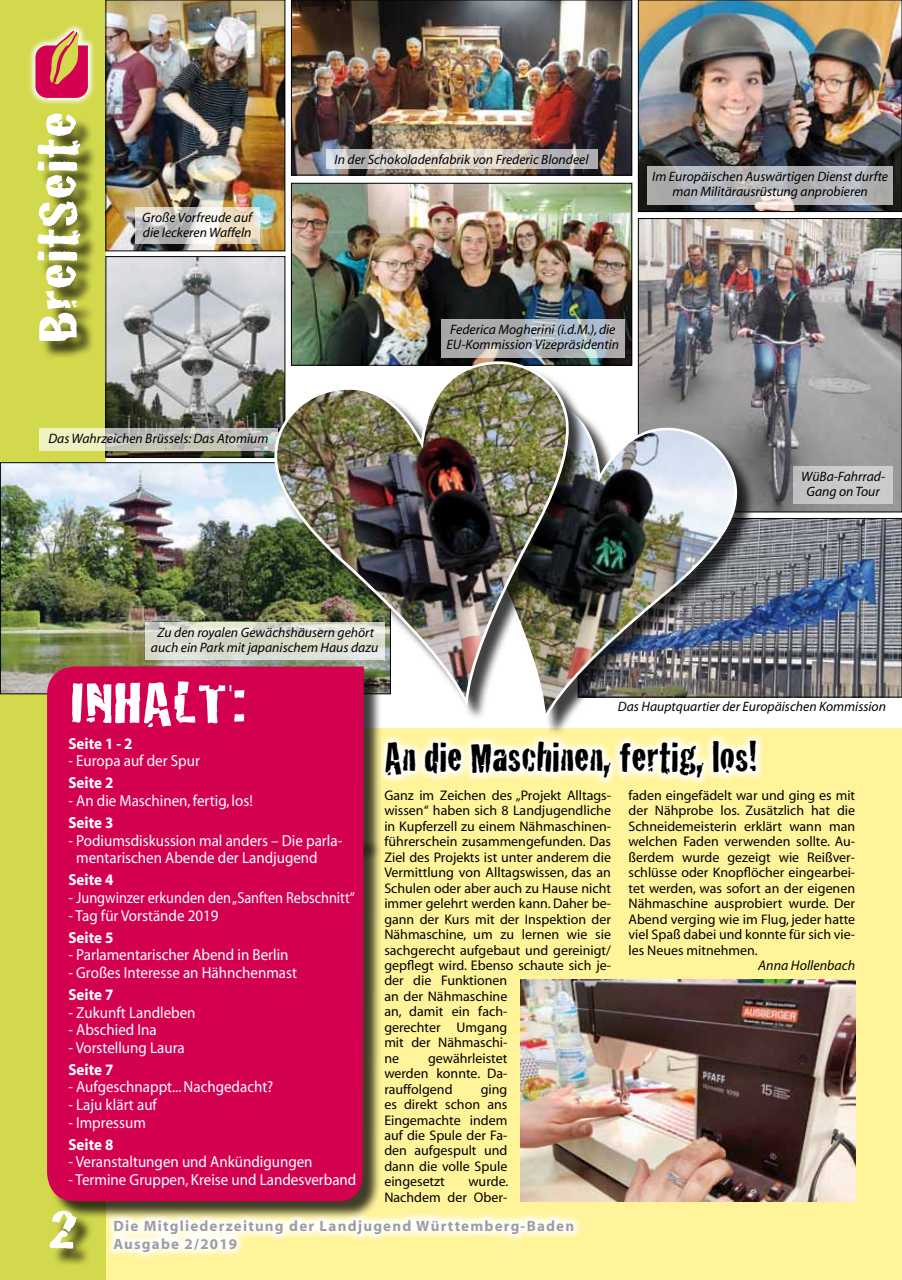
<style>
.page{position:relative;width:902px;height:1280px;background:#fff}
.page>*{position:absolute;margin:0;border:0;box-sizing:border-box;transform-origin:0 0}
.t1{font:59.1px "Cracked";color:#fff;scale:1.27 1}
.t2{font:58.5px "Cracked";color:#fff;scale:1.3 1}
.t3{font:43.5px "Cracked";color:#000}
.t4{font:16.05px/17.5px "Myriad";color:#fff;scale:.94 1}
.t5{font:700 16.05px "Myriad";color:#fff;scale:.94 1}
.t6{font:700 15px/18px "Myriad";letter-spacing:.08em;color:#9c9e9f}
.t7{font:13.95px/15.5px "Myriad";color:#000;text-align:justify}
.t8{font:italic 13.95px "Myriad";color:#000}
.t9{font:italic 13.65px/15px "Myriad";color:#000;text-align:center}
</style>
<div class="page">
<div style="left:104px;top:728px;width:797px;height:552px;background:#fff49a"></div>
<div style="left:0;top:0;width:106px;height:1280px;background:#d3d94d"></div>
<div style="left:52px;top:1213px;width:42px;height:54px;background:#000;opacity:.75"></div>
<div style="left:40px;top:116px;width:58px;height:243px;background:#000;opacity:.75"></div>
<svg style="left:29px;top:25px;width:65px;height:80px"></svg>
<svg style="left:35px;top:31px;width:53px;height:67px"></svg>
<svg style="left:107px;top:1213px;width:474px;height:46px"></svg>
<img style="left:107px;top:258px;width:176px;height:197px">
<div style="left:105px;top:256px;width:180px;height:201px;border:1px solid #000"></div>
<img style="left:640px;top:2px;width:259px;height:208px">
<div style="left:638px;top:0;width:263px;height:212px;border:1px solid #000"></div>
<img style="left:640px;top:220px;width:259px;height:290px">
<div style="left:638px;top:218px;width:263px;height:294px;border:1px solid #000"></div>
<img style="left:293px;top:185px;width:337px;height:179px">
<div style="left:291px;top:183px;width:341px;height:183px;border:1px solid #000"></div>
<img style="left:2px;top:464px;width:271px;height:228px">
<img style="left:755px;top:520px;width:144px;height:175px">
<img style="left:293px;top:2px;width:337px;height:171px">
<div style="left:291px;top:0;width:341px;height:175px;border:1px solid #000"></div>
<img style="left:107px;top:2px;width:176px;height:247px">
<div style="left:105px;top:0;width:180px;height:251px;border:1px solid #000"></div>
<svg style="left:382px;top:734px;width:381px;height:51px"></svg>
<img style="left:520px;top:979px;width:335px;height:222px">
<div style="left:464px;top:399px;width:291px;height:338px;background:#000;opacity:.75"></div>
<img style="left:464px;top:392px;width:277px;height:336px">
<div style="left:793px;top:466px;width:99px;height:37px;background:#c9c9c9"></div>
<svg style="left:647px;top:166px;width:245px;height:38px;background:#b4b6b9"></svg>
<svg style="left:325px;top:149px;width:272px;height:20px;background:#d0cbc7"></svg>
<svg style="left:135px;top:207px;width:124px;height:36px"></svg>
<svg style="left:39px;top:428px;width:234px;height:23px;background:#cdceba"></svg>
<svg style="left:441px;top:320px;width:183px;height:38px;background:#afb5b8"></svg>
<div style="left:277px;top:364px;width:310px;height:357px;background:#000;opacity:.75"></div>
<img style="left:273px;top:360px;width:297px;height:353px">
<div style="left:49px;top:669px;width:333px;height:192px;background:#000;opacity:.75"></div>
<div style="left:47px;top:666px;width:316px;height:171px;background:#d40050"></div>
<div style="left:49px;top:839px;width:333px;height:381px;background:#000;opacity:.75"></div>
<div style="left:47px;top:837px;width:316px;height:364px;background:#d40050"></div>
<svg style="left:145px;top:622px;width:239px;height:38px;background:#dbddd1"></svg>
<h2 class="t2" style="left:11px;top:343px;width:180px;rotate:-90deg">BreitSeite</h2>
<p class="t9" style="left:142px;top:211px;width:111px;text-align:left">Große Vorfreude auf die leckeren Waffeln</p>
<p class="t9" style="left:48px;top:432px;width:221px">Das Wahrzeichen Brüssels: Das Atomium</p>
<p class="t9" style="left:334px;top:152px;width:255px">In der Schokoladenfabrik von Frederic Blondeel</p>
<p class="t9" style="left:652px;top:170px;width:237px">Im Europäischen Auswärtigen Dienst durfte man Militärausrüstung anprobieren</p>
<p class="t9" style="left:446px;top:323px;width:174px;text-align:left">Federica Mogherini (i.d.M.), die<br>EU-Kommission Vizepräsidentin</p>
<p class="t9" style="left:801px;top:469px;width:86px">WüBa-Fahrrad-<br>Gang on Tour</p>
<p class="t9" style="left:151px;top:626px;width:229px">Zu den royalen Gewächshäusern gehört auch ein Park mit japanischem Haus dazu</p>
<h1 class="t1" style="left:68px;top:656px;width:140px">Inhalt:</h1>
<p class="t5" style="left:68px;top:735px;width:70px">Seite 1 - 2</p>
<p class="t4" style="left:68px;top:753px;width:141px">- Europa auf der Spur</p>
<p class="t5" style="left:68px;top:775px;width:49px">Seite 2</p>
<p class="t4" style="left:68px;top:792px;width:198px">- An die Maschinen, fertig, los!</p>
<p class="t5" style="left:68px;top:814px;width:49px">Seite 3</p>
<p class="t4" style="left:76px;top:832px;width:284px;text-indent:-8px">- Podiumsdiskussion mal anders – Die parla&shy;mentarischen Abende der Landjugend</p>
<p class="t5" style="left:68px;top:872px;width:49px">Seite 4</p>
<p class="t4" style="left:68px;top:889px;width:306px">- Jungwinzer erkunden den „Sanften Rebschnitt“</p>
<p class="t4" style="left:68px;top:907px;width:161px">- Tag für Vorstände 2019</p>
<p class="t5" style="left:68px;top:929px;width:49px">Seite 5</p>
<p class="t4" style="left:68px;top:947px;width:236px">- Parlamentarischer Abend in Berlin</p>
<p class="t4" style="left:68px;top:964px;width:245px">- Großes Interesse an Hähnchenmast</p>
<p class="t5" style="left:68px;top:986px;width:49px">Seite 7</p>
<p class="t4" style="left:68px;top:1004px;width:137px">- Zukunft Landleben</p>
<p class="t4" style="left:68px;top:1022px;width:95px">- Abschied Ina</p>
<p class="t4" style="left:68px;top:1039px;width:125px">- Vorstellung Laura</p>
<p class="t5" style="left:68px;top:1061px;width:49px">Seite 7</p>
<p class="t4" style="left:68px;top:1079px;width:219px">- Aufgeschnappt... Nachgedacht?</p>
<p class="t4" style="left:68px;top:1096px;width:96px">- Laju klärt auf</p>
<p class="t4" style="left:68px;top:1114px;width:84px">- Impressum</p>
<p class="t5" style="left:68px;top:1136px;width:49px">Seite 8</p>
<p class="t4" style="left:68px;top:1154px;width:261px">- Veranstaltungen und Ankündigungen</p>
<p class="t4" style="left:68px;top:1171px;width:308px">- Termine Gruppen, Kreise und Landesverband</p>
<p class="t9" style="left:618px;top:700px;width:269px">Das Hauptquartier der Europäischen Kommission</p>
<h3 class="t3" style="left:384px;top:723px;width:374px">An die Maschinen, fertig, los!</h3>
<p class="t7" style="left:384px;top:788px;width:228px;text-align:left">Ganz im Zeichen des „Projekt Alltags&shy;wissen“ haben sich 8 Landjugendliche in Kupferzell zu einem Nähmaschinen&shy;führerschein zusammengefunden. Das<br>Ziel des Projekts ist unter anderem die<br>Vermittlung von Alltagswissen, das an<br>Schulen oder aber auch zu Hause nicht immer gelehrt werden kann. Daher be&shy;gann der Kurs mit der Inspektion der<br>Nähmaschine, um zu lernen wie sie sachgerecht aufgebaut und gereinigt/ gepflegt wird. Ebenso schaute sich je&shy;der die Funktionen<br>an der Nähmaschine<br>an, damit ein fach-<br>gerechter Umgang<br>mit der Nähmaschi-<br>ne</p>
<p class="t7" style="left:384px;top:1051px;width:124px;text-indent:44px">gewährleistet werden konnte. Da&shy;rauffolgend</p>
<p class="t7" style="left:384px;top:1082px;width:124px;text-indent:96px">ging es direkt schon ans Eingemachte indem auf die Spule der Fa&shy;den aufgespult und dann die volle Spule eingesetzt</p>
<p class="t7" style="left:384px;top:1174px;width:125px;text-align:right">wurde.<br>Nachdem der Ober-</p>
<p class="t7" style="left:628px;top:788px;width:228px">faden eingefädelt war und ging es mit der Nähprobe los. Zusätzlich hat die Schneidemeisterin erklärt wann man welchen Faden verwenden sollte. Au&shy;ßerdem wurde gezeigt wie Reißver&shy;schlüsse oder Knopflöcher eingearbei&shy;tet werden, was sofort an der eigenen Nähmaschine ausprobiert wurde. Der Abend verging wie im Flug, jeder hatte viel Spaß dabei und konnte für sich vie&shy;les Neues mitnehmen.</p>
<p class="t8" style="left:758px;top:958px;width:98px">Anna Hollenbach</p>
<h2 class="t2" style="left:47px;top:1185px;width:25px">2</h2>
<p class="t6" style="left:113px;top:1217px;width:462px">Die Mitgliederzeitung der Landjugend Württemberg-Baden<br>Ausgabe 2/2019</p>
</div>
